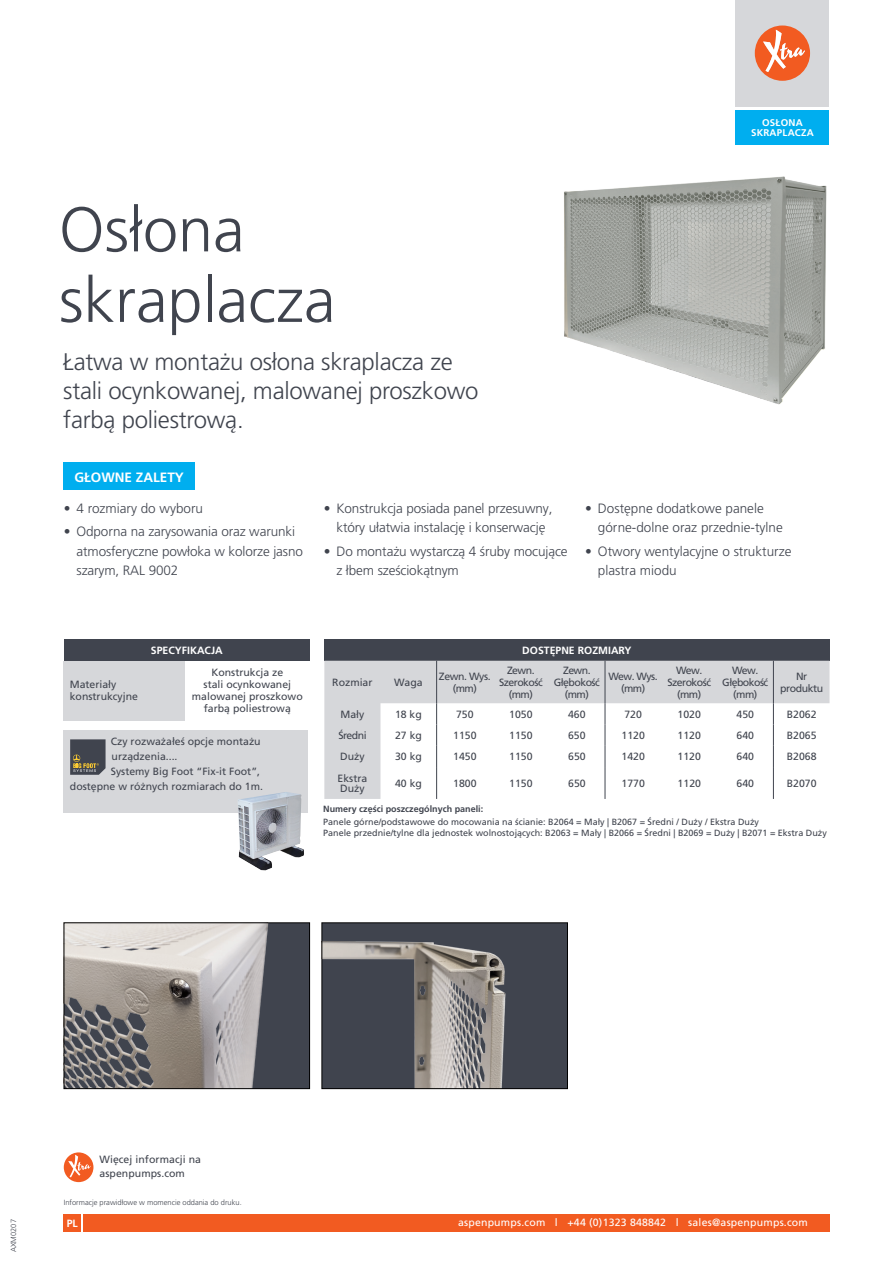
<style>
.page{position:relative;width:893px;height:1263px;background:#fff}
.page>*{position:absolute;margin:0;border:0;box-sizing:border-box;transform-origin:0 0}
.t1{font:300 63px/70.5px "Frutiger LT Pro";color:#40444e}
.t2{font:300 24px/28.8px "Frutiger LT Pro";letter-spacing:-.01em;color:#40444e}
.t3{font:300 13.5px/19.5px "Frutiger LT Pro";letter-spacing:-.01em;color:#40444e}
.t4{font:700 13.5px "Frutiger LT Pro";color:#fff}
.t5{font:10.5px/12px "Frutiger LT Pro";color:#40444e}
.t6{font:10.5px/12px "Frutiger LT Pro";letter-spacing:-.05em;color:#40444e;text-align:center}
.t7{font:10.5px "Frutiger LT Pro";letter-spacing:.02em;color:#fff}
.t8{font:700 10.5px "Frutiger LT Pro";color:#fff}
.t9{font:10.5px/12px "Frutiger LT Pro";letter-spacing:-.04em;color:#40444e;text-align:center}
.t10{font:700 9.75px/10.5px "Frutiger LT Pro";letter-spacing:.025em;color:#fff;text-align:center}
.t11{font:9px/11.2px "Frutiger LT Pro";color:#40444e}
.t12{font:700 9px "Frutiger LT Pro";color:#40444e}
.t13{font:300 7.5px "Frutiger LT Pro";color:#40444e}
</style>
<div class="page">
<svg style="left:736px;top:0;width:93px;height:145px;background:#a8bdc6"></svg>
<div style="left:83px;top:1214px;width:746px;height:17px;background:#f25b21"></div>
<div style="left:64px;top:1214px;width:17px;height:17px;background:#f25b21"></div>
<div style="left:64px;top:1152px;width:29px;height:30px;background:#f25b21;border-radius:50%"></div>
<svg style="left:68px;top:1155px;width:23px;height:22px"></svg>
<div style="left:63px;top:463px;width:132px;height:27px;background:#00aeef"></div>
<div style="left:324px;top:639px;width:505px;height:22px;background:#40444e"></div>
<svg style="left:324px;top:661px;width:505px;height:138px"></svg>
<hr style="left:436px;top:661px;width:1px;height:42px;background:#40444e">
<hr style="left:605px;top:661px;width:1px;height:42px;background:#40444e">
<hr style="left:773px;top:661px;width:1px;height:42px;background:#40444e">
<svg style="left:436px;top:703px;width:1px;height:64px"></svg>
<hr style="left:436px;top:767px;width:1px;height:32px;background:#40444e">
<svg style="left:605px;top:703px;width:1px;height:64px"></svg>
<hr style="left:605px;top:767px;width:1px;height:32px;background:#40444e">
<svg style="left:773px;top:703px;width:1px;height:64px"></svg>
<hr style="left:773px;top:767px;width:1px;height:32px;background:#40444e">
<div style="left:64px;top:639px;width:246px;height:22px;background:#40444e"></div>
<div style="left:64px;top:661px;width:121px;height:59px;background:#d6d7da"></div>
<div style="left:64px;top:730px;width:244px;height:82px;background:#d6d7da"></div>
<svg style="left:70px;top:739px;width:36px;height:36px"></svg>
<img style="left:238px;top:792px;width:66px;height:78px">
<img style="left:66px;top:924px;width:242px;height:163px">
<div style="left:64px;top:922px;width:246px;height:167px;border:1px solid #000"></div>
<img style="left:324px;top:924px;width:242px;height:163px">
<div style="left:322px;top:922px;width:246px;height:167px;border:1px solid #000"></div>
<img style="left:564px;top:176px;width:263px;height:229px">
<p class="t10" style="left:751px;top:117px;width:64px">OSŁONA<br>SKRAPLACZA</p>
<h1 class="t1" style="left:59px;top:195px;width:278px">Osłona skraplacza</h1>
<h2 class="t2" style="left:63px;top:348px;width:417px">Łatwa w montażu osłona skraplacza ze stali ocynkowanej, malowanej proszkowo farbą poliestrową.</h2>
<p class="t4" style="left:74px;top:469px;width:111px">GŁOWNE ZALETY</p>
<p class="t3" style="left:64px;top:498px;width:141px">• 4 rozmiary do wyboru</p>
<p class="t3" style="left:77px;top:522px;width:228px;text-indent:-13px">• Odporna na zarysowania oraz warunki atmosferyczne powłoka w kolorze jasno szarym, RAL 9002</p>
<p class="t3" style="left:324px;top:498px;width:230px;text-align:center">• Konstrukcja posiada panel przesuwny, który ułatwia instalację i konserwację</p>
<p class="t3" style="left:336px;top:542px;width:233px;text-indent:-13px">• Do montażu wystarczą 4 śruby mocujące z łbem sześciokątnym</p>
<p class="t3" style="left:598px;top:498px;width:186px;text-indent:-13px">• Dostępne dodatkowe panele górne-dolne oraz przednie-tylne</p>
<p class="t3" style="left:598px;top:541px;width:195px;text-indent:-13px">• Otwory wentylacyjne o strukturze plastra miodu</p>
<p class="t5" style="left:70px;top:679px;width:70px">Materiały konstrukcyjne</p>
<p class="t8" style="left:151px;top:644px;width:73px">SPECYFIKACJA</p>
<p class="t5" style="left:192px;top:667px;width:112px;text-align:center">Konstrukcja ze<br>stali ocynkowanej malowanej proszkowo farbą poliestrową</p>
<p class="t5" style="left:111px;top:735px;width:151px">Czy rozważałeś opcje montażu</p>
<p class="t5" style="left:112px;top:750px;width:67px">urządzenia....</p>
<p class="t5" style="left:111px;top:765px;width:151px">Systemy Big Foot “Fix-it Foot”,</p>
<p class="t5" style="left:70px;top:780px;width:195px">dostępne w różnych rozmiarach do 1m.</p>
<p class="t8" style="left:522px;top:644px;width:111px">DOSTĘPNE ROZMIARY</p>
<p class="t5" style="left:332px;top:676px;width:42px">Rozmiar</p>
<p class="t5" style="left:394px;top:676px;width:30px">Waga</p>
<p class="t9" style="left:439px;top:670px;width:53px">Zewn. Wys. (mm)</p>
<p class="t6" style="left:499px;top:664px;width:45px">Zewn.<br>Szerokość (mm)</p>
<p class="t6" style="left:554px;top:664px;width:47px">Zewn.<br>Głębokość (mm)</p>
<p class="t5" style="left:609px;top:670px;width:51px;text-align:center">Wew. Wys. (mm)</p>
<p class="t6" style="left:667px;top:664px;width:45px">Wew.<br>Szerokość (mm)</p>
<p class="t6" style="left:722px;top:664px;width:47px">Wew.<br>Głębokość (mm)</p>
<p class="t9" style="left:780px;top:670px;width:45px">Nr produktu</p>
<p class="t5" style="left:340px;top:708px;width:25px">Mały</p>
<p class="t5" style="left:395px;top:708px;width:28px">18 kg</p>
<p class="t5" style="left:456px;top:708px;width:19px">750</p>
<p class="t5" style="left:509px;top:708px;width:25px">1050</p>
<p class="t5" style="left:568px;top:708px;width:19px">460</p>
<p class="t5" style="left:624px;top:708px;width:19px">720</p>
<p class="t5" style="left:678px;top:708px;width:25px">1020</p>
<p class="t5" style="left:736px;top:708px;width:19px">450</p>
<p class="t5" style="left:787px;top:708px;width:31px">B2062</p>
<p class="t5" style="left:338px;top:729px;width:30px">Średni</p>
<p class="t5" style="left:395px;top:729px;width:28px">27 kg</p>
<p class="t5" style="left:453px;top:729px;width:25px">1150</p>
<p class="t5" style="left:509px;top:729px;width:25px">1150</p>
<p class="t5" style="left:568px;top:729px;width:19px">650</p>
<p class="t5" style="left:622px;top:729px;width:25px">1120</p>
<p class="t5" style="left:678px;top:729px;width:25px">1120</p>
<p class="t5" style="left:736px;top:729px;width:19px">640</p>
<p class="t5" style="left:787px;top:729px;width:31px">B2065</p>
<p class="t5" style="left:340px;top:751px;width:26px">Duży</p>
<p class="t5" style="left:395px;top:751px;width:28px">30 kg</p>
<p class="t5" style="left:453px;top:751px;width:25px">1450</p>
<p class="t5" style="left:509px;top:751px;width:25px">1150</p>
<p class="t5" style="left:568px;top:751px;width:19px">650</p>
<p class="t5" style="left:622px;top:751px;width:25px">1420</p>
<p class="t5" style="left:678px;top:751px;width:25px">1120</p>
<p class="t5" style="left:737px;top:751px;width:19px">640</p>
<p class="t5" style="left:787px;top:751px;width:31px">B2068</p>
<p class="t5" style="left:338px;top:773px;width:31px;line-height:10.5px">Ekstra<br>Duży</p>
<p class="t5" style="left:395px;top:777px;width:28px">40 kg</p>
<p class="t5" style="left:453px;top:777px;width:25px">1800</p>
<p class="t5" style="left:509px;top:777px;width:25px">1150</p>
<p class="t5" style="left:568px;top:777px;width:19px">650</p>
<p class="t5" style="left:622px;top:777px;width:25px">1770</p>
<p class="t5" style="left:678px;top:777px;width:25px">1120</p>
<p class="t5" style="left:737px;top:777px;width:19px">640</p>
<p class="t5" style="left:787px;top:777px;width:31px">B2070</p>
<p class="t12" style="left:323px;top:803px;width:162px">Numery części poszczególnych paneli:</p>
<p class="t11" style="left:323px;top:816px;width:505px">Panele górne/podstawowe do mocowania na ścianie: B2064 = Mały | B2067 = Średni / Duży / Ekstra Duży<br>Panele przednie/tylne dla jednostek wolnostojących: B2063 = Mały | B2066 = Średni | B2069 = Duży | B2071 = Ekstra Duży</p>
<p class="t13" style="left:9px;top:1252px;width:35px;rotate:-90deg">AXM0207</p>
<p class="t5" style="left:99px;top:1153px;width:103px;line-height:13.2px">Więcej informacji na aspenpumps.com</p>
<p class="t13" style="left:64px;top:1198px;width:179px">Informacje prawidłowe w momencie oddania do druku.</p>
<p class="t8" style="left:67px;top:1217px;width:13px">PL</p>
<p class="t7" style="left:458px;top:1216px;width:351px">aspenpumps.com l +44 (0)1323 848842 l sales@aspenpumps.com</p>
</div>
